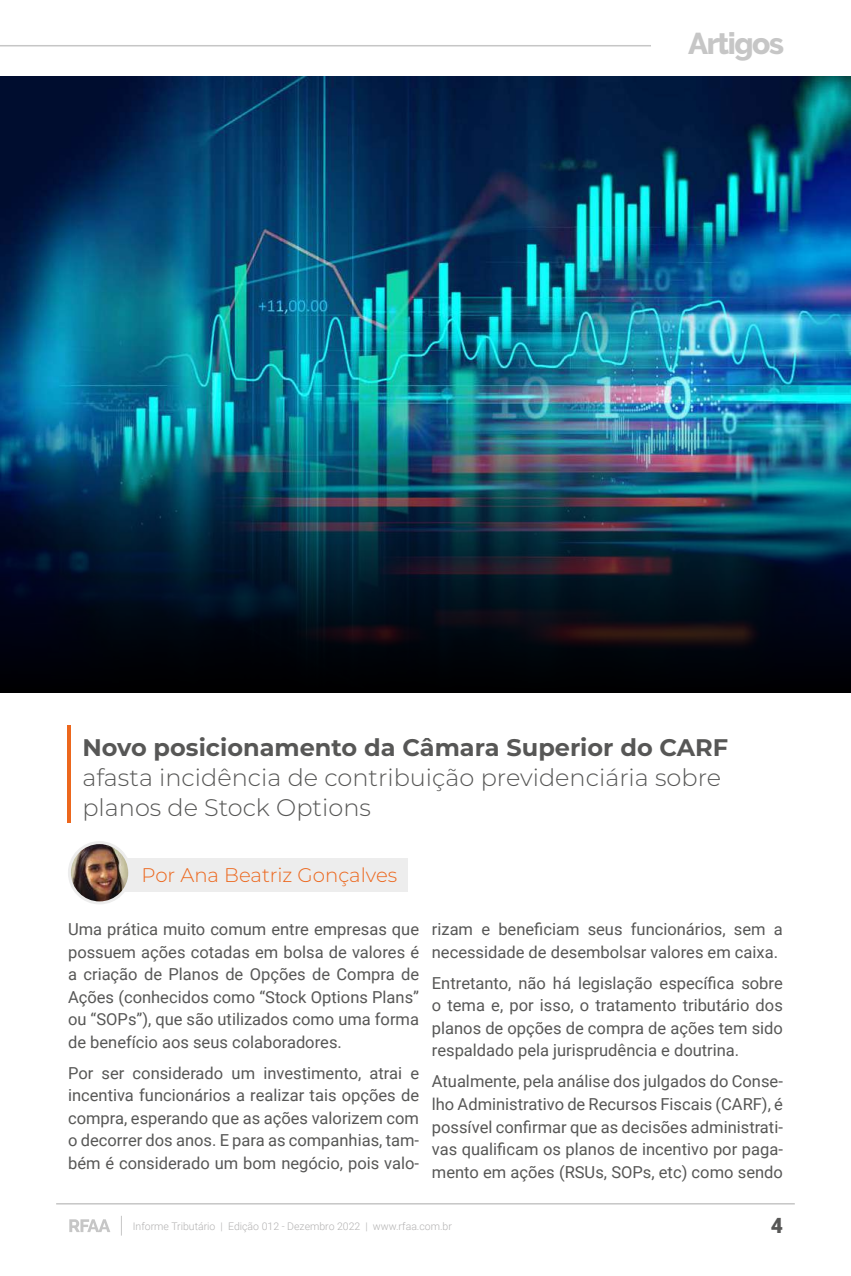
<style>
.page{position:relative;width:851px;height:1276px;background:#fff}
.page>*{position:absolute;margin:0;border:0;box-sizing:border-box;transform-origin:0 0}
.t1{font:800 30px "Raleway";letter-spacing:-.05em;color:#c6c6c6}
.t2{font:300 24px/30px "Montserrat";color:#575756}
.t3{font:700 24px "Montserrat";color:#575756}
.t4{font:900 21px "Roboto";color:#575756}
.t5{font:300 19.65px "Montserrat";color:#ec671d}
.t6{font:16.5px/22.5px "Roboto";color:#575756;text-align:justify}
.t7{font:300 10.5px "Roboto";color:#b3b2b2}
</style>
<div class="page">
<img style="left:0;top:77px;width:850px;height:331px">
<img style="left:0;top:408px;width:850px;height:284px">
<hr style="left:68px;top:725px;width:3px;height:97px;background:#ec671d">
<div style="left:109px;top:858px;width:298px;height:34px;background:#ededed"></div>
<img style="left:69px;top:842px;width:61px;height:61px;border-radius:30px">
<div style="left:68px;top:841px;width:63px;height:63px;border:3px solid #ededed;border-radius:50%"></div>
<svg style="left:121px;top:1216px;width:1px;height:19px"></svg>
<hr style="left:56px;top:1203px;width:738px;height:1px;background:#c6c6c6">
<svg style="left:69px;top:1219px;width:41px;height:13px"></svg>
<hr style="left:0;top:45px;width:651px;height:1px;background:#c6c6c6">
<h1 class="t1" style="left:688px;top:26px;width:97px">Artigos</h1>
<h2 class="t3" style="left:82px;top:730px;width:647px">Novo posicionamento da Câmara Superior do CARF</h2>
<h2 class="t2" style="left:82px;top:761px;width:640px">afasta incidência de contribuição previdenciária sobre planos de Stock Options</h2>
<p class="t5" style="left:141px;top:861px;width:257px">Por Ana Beatriz Gonçalves</p>
<p class="t6" style="left:68px;top:917px;width:352px">Uma prática muito comum entre empresas que possuem ações cotadas em bolsa de valores é a criação de Planos de Opções de Compra de Ações (conhecidos como “Stock Options Plans” ou “SOPs”), que são utilizados como uma forma de benefício aos seus colaboradores.</p>
<p class="t6" style="left:68px;top:1061px;width:352px">Por ser considerado um investimento, atrai e incentiva funcionários a realizar tais opções de compra, esperando que as ações valorizem com o decorrer dos anos. E para as companhias, tam&shy;bém é considerado um bom negócio, pois valo-</p>
<p class="t6" style="left:432px;top:917px;width:352px">rizam e beneficiam seus funcionários, sem a necessidade de desembolsar valores em caixa.</p>
<p class="t6" style="left:432px;top:971px;width:352px">Entretanto, não há legislação específica sobre o tema e, por isso, o tratamento tributário dos planos de opções de compra de ações tem sido respaldado pela jurisprudência e doutrina.</p>
<p class="t6" style="left:432px;top:1069px;width:352px">Atualmente, pela análise dos julgados do Conse&shy;lho Administrativo de Recursos Fiscais (CARF), é possível confirmar que as decisões administrati&shy;vas qualificam os planos de incentivo por paga&shy;mento em ações (RSUs, SOPs, etc) como sendo</p>
<p class="t7" style="left:133px;top:1218px;width:320px">Informe Tributário | Edição 012 - Dezembro 2022 | www.rfaa.com.br</p>
<p class="t4" style="left:770px;top:1211px;width:14px">4</p>
</div>
